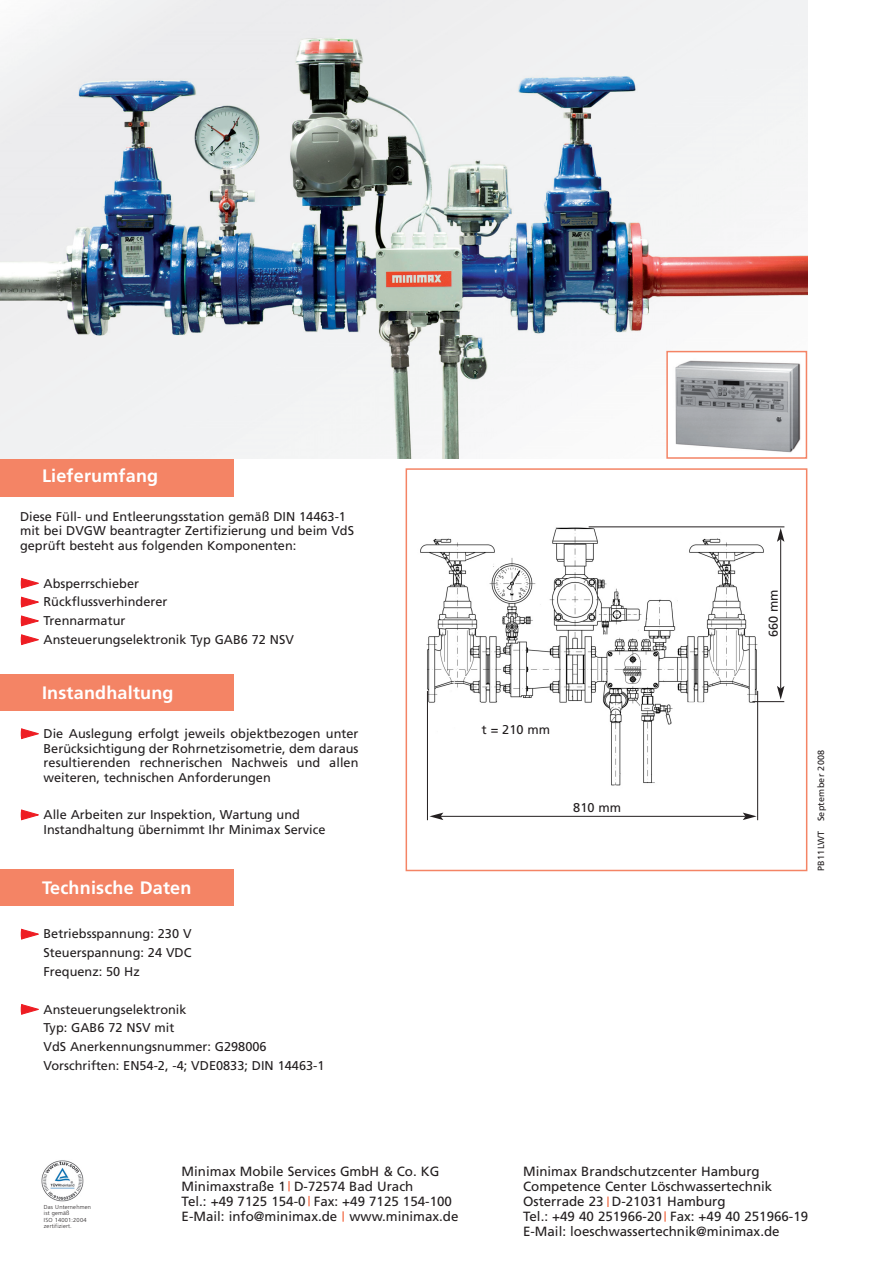
<style>
.page{position:relative;width:893px;height:1263px;background:#fff}
.page>*{position:absolute;margin:0;border:0;box-sizing:border-box;transform-origin:0 0}
.t1{font:700 18px "Frutiger";letter-spacing:.01em;color:#fff}
.t2{font:13.35px/15px "Frutiger";color:#231f20}
.t3{font:12.75px/18.8px "Frutiger";color:#231f20}
.t4{font:9px "Frutiger";letter-spacing:.03em;color:#231f20}
.t5{font:300 5.7px/6.3px "Frutiger";letter-spacing:.03em;color:#231f20}
</style>
<div class="page">
<img style="left:0;top:0;width:807px;height:459px">
<img style="left:420px;top:526px;width:365px;height:295px">
<div style="left:406px;top:468px;width:401px;height:403px;border:2px solid #f48465"></div>
<svg style="left:21px;top:729px;width:18px;height:9px"></svg>
<svg style="left:21px;top:810px;width:18px;height:10px"></svg>
<svg style="left:21px;top:1004px;width:18px;height:10px"></svg>
<svg style="left:21px;top:929px;width:18px;height:10px"></svg>
<svg style="left:21px;top:635px;width:18px;height:9px"></svg>
<svg style="left:21px;top:616px;width:18px;height:10px"></svg>
<svg style="left:21px;top:597px;width:18px;height:10px"></svg>
<svg style="left:21px;top:578px;width:18px;height:10px"></svg>
<div style="left:0;top:675px;width:233px;height:36px;background:#f48465"></div>
<div style="left:0;top:459px;width:233px;height:37px;background:#f48465"></div>
<hr style="left:427px;top:691px;width:1px;height:129px;background:#231f20">
<hr style="left:757px;top:691px;width:1px;height:129px;background:#231f20">
<hr style="left:441px;top:816px;width:304px;height:1px;background:#231f20">
<svg style="left:429px;top:812px;width:14px;height:8px"></svg>
<svg style="left:743px;top:812px;width:14px;height:8px"></svg>
<hr style="left:752px;top:701px;width:32px;height:1px;background:#231f20">
<hr style="left:589px;top:526px;width:195px;height:1px;background:#231f20">
<hr style="left:780px;top:539px;width:1px;height:149px;background:#231f20">
<svg style="left:777px;top:528px;width:7px;height:14px"></svg>
<svg style="left:777px;top:686px;width:7px;height:14px"></svg>
<div style="left:0;top:869px;width:233px;height:36px;background:#f48465"></div>
<svg style="left:607px;top:1196px;width:2px;height:11px"></svg>
<svg style="left:664px;top:1211px;width:2px;height:11px"></svg>
<svg style="left:288px;top:1181px;width:2px;height:10px"></svg>
<svg style="left:342px;top:1211px;width:2px;height:11px"></svg>
<svg style="left:308px;top:1196px;width:2px;height:10px"></svg>
<img style="left:41px;top:1160px;width:43px;height:42px">
<img style="left:669px;top:354px;width:135px;height:102px">
<div style="left:666px;top:351px;width:141px;height:108px;border:2px solid #f48465"></div>
<h1 class="t1" style="left:42px;top:469px;width:118px">Lieferumfang</h1>
<p class="t3" style="left:20px;top:510px;width:335px;line-height:14.5px">Diese Füll- und Entleerungsstation gemäß DIN 14463-1 mit bei DVGW beantragter Zertifizierung und beim VdS geprüft besteht aus folgenden Komponenten:</p>
<p class="t3" style="left:44px;top:575px;width:252px">Absperrschieber<br>Rückflussverhinderer<br>Trennarmatur<br>Ansteuerungselektronik Typ GAB6 72 NSV</p>
<h1 class="t1" style="left:42px;top:686px;width:133px">Instandhaltung</h1>
<p class="t3" style="left:44px;top:727px;width:317px;line-height:14.7px;text-align:justify">Die Auslegung erfolgt jeweils objektbezogen unter Berücksichtigung der Rohrnetzisometrie, dem daraus resultierenden rechnerischen Nachweis und allen weiteren, technischen Anforderungen</p>
<p class="t3" style="left:44px;top:808px;width:283px;line-height:14.5px">Alle Arbeiten zur Inspektion, Wartung und<br>Instandhaltung übernimmt Ihr Minimax Service</p>
<h1 class="t1" style="left:42px;top:880px;width:151px">Technische Daten</h1>
<p class="t3" style="left:44px;top:926px;width:150px;text-align:justify">Betriebsspannung: 230 V Steuerspannung: 24 VDC Frequenz: 50 Hz</p>
<p class="t3" style="left:44px;top:1001px;width:282px">Ansteuerungselektronik<br>Typ: GAB6 72 NSV mit<br>VdS Anerkennungsnummer: G298006<br>Vorschriften: EN54-2, -4; VDE0833; DIN 14463-1</p>
<p class="t3" style="left:482px;top:721px;width:70px">t = 210 mm</p>
<p class="t3" style="left:573px;top:799px;width:49px">810 mm</p>
<p class="t3" style="left:765px;top:637px;width:49px;rotate:-90deg">660 mm</p>
<p class="t4" style="left:817px;top:871px;width:122px;rotate:-90deg">PB11LWT September 2008</p>
<p class="t5" style="left:44px;top:1204px;width:48px">Das Unter nehmen ist gemäß<br>ISO 14001:2004 zertifiziert.</p>
<p class="t2" style="left:182px;top:1165px;width:278px">Minimax Mobile Services GmbH &amp; Co. KG Minimaxstraße 1 D-72574 Bad Urach<br>Tel.: +49 7125 154-0 Fax: +49 7125 154-100<br>E-Mail: info@minimax.de www.minimax.de</p>
<p class="t2" style="left:523px;top:1165px;width:287px">Minimax Brandschutzcenter Hamburg Competence Center Löschwassertechnik Osterrade 23 D-21031 Hamburg<br>Tel.: +49 40 251966-20 Fax: +49 40 251966-19<br>E-Mail: loeschwassertechnik@minimax.de</p>
</div>
